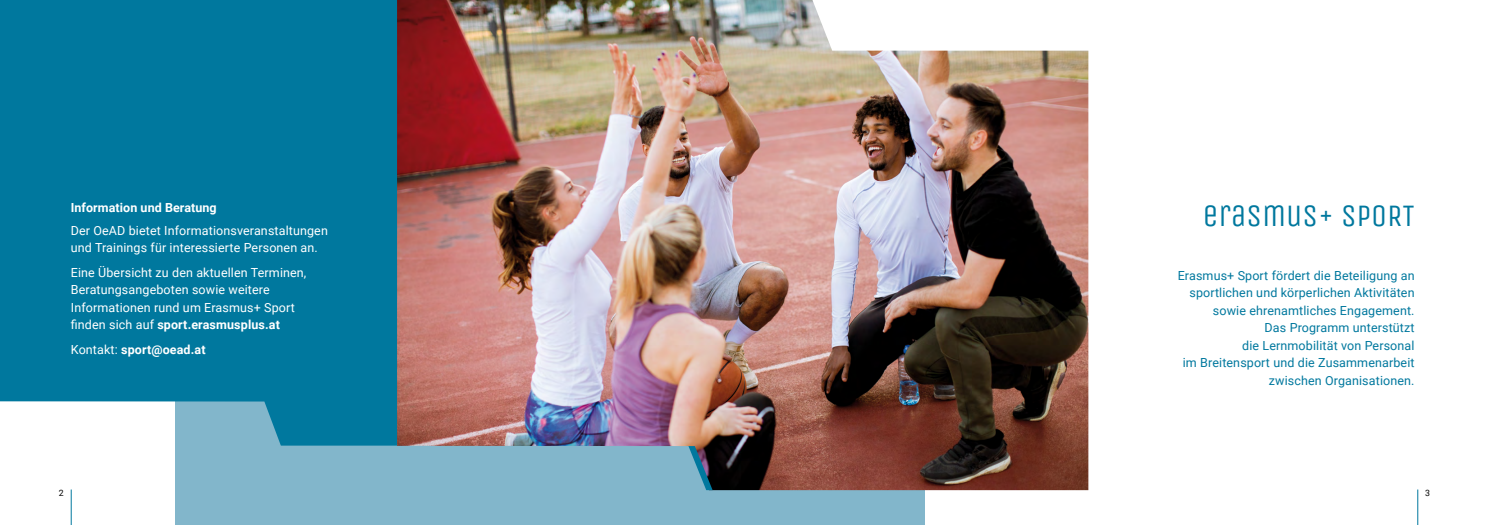
<style>
.page{position:relative;width:1489px;height:525px;background:#fff}
.page>*{position:absolute;margin:0;border:0;box-sizing:border-box;transform-origin:0 0}
.t1{font:31.25px "Unica One";color:#00789e}
.t2{font:12.5px/17.5px "Roboto";letter-spacing:.01em;color:#fff}
.t3{font:12.5px/17.5px "Roboto";letter-spacing:.01em;color:#00789e;text-align:right}
.t4{font:700 12.5px "Roboto";letter-spacing:.005em;color:#fff}
.t5{font:8.75px "Roboto";color:#000}
.s1{font-weight:700}
.s2{font-weight:400}
</style>
<div class="page">
<div style="left:175px;top:253px;width:749px;height:271px;background:#82b6cb"></div>
<div style="left:0;top:0;width:397px;height:445px;background:#00789e"></div>
<img style="left:397px;top:0;width:691px;height:490px">
<svg style="left:688px;top:446px;width:24px;height:44px"></svg>
<hr style="left:71px;top:489px;width:1px;height:35px;background:#00789e">
<hr style="left:1417px;top:489px;width:1px;height:35px;background:#00789e">
<p class="t4" style="left:71px;top:198px;width:147px">Information und Beratung</p>
<p class="t2" style="left:71px;top:221px;width:258px">Der OeAD bietet Informationsveranstaltungen und Trainings für interessierte Personen an.</p>
<p class="t2" style="left:71px;top:263px;width:237px">Eine Übersicht zu den aktuellen Terminen, Beratungsangeboten sowie weitere Informationen rund um Erasmus+ Sport finden sich auf <span class="s1">sport.erasmusplus.at</span></p>
<p class="t4" style="left:71px;top:340px;width:136px"><span class="s2">Kontakt:</span> sport@oead.at</p>
<h1 class="t1" style="left:1202px;top:197px;width:213px">ERASMUS+ SPORT</h1>
<p class="t3" style="left:1177px;top:266px;width:238px">Erasmus+ Sport fördert die Beteiligung an sportlichen und körperlichen Aktivitäten sowie ehrenamtliches Engagement.<br>Das Programm unterstützt<br>die Lernmobilität von Personal<br>im Breitensport und die Zusammenarbeit zwischen Organisationen.</p>
<p class="t5" style="left:59px;top:486px;width:6px">2</p>
<p class="t5" style="left:1424px;top:486px;width:6px">3</p>
</div>
